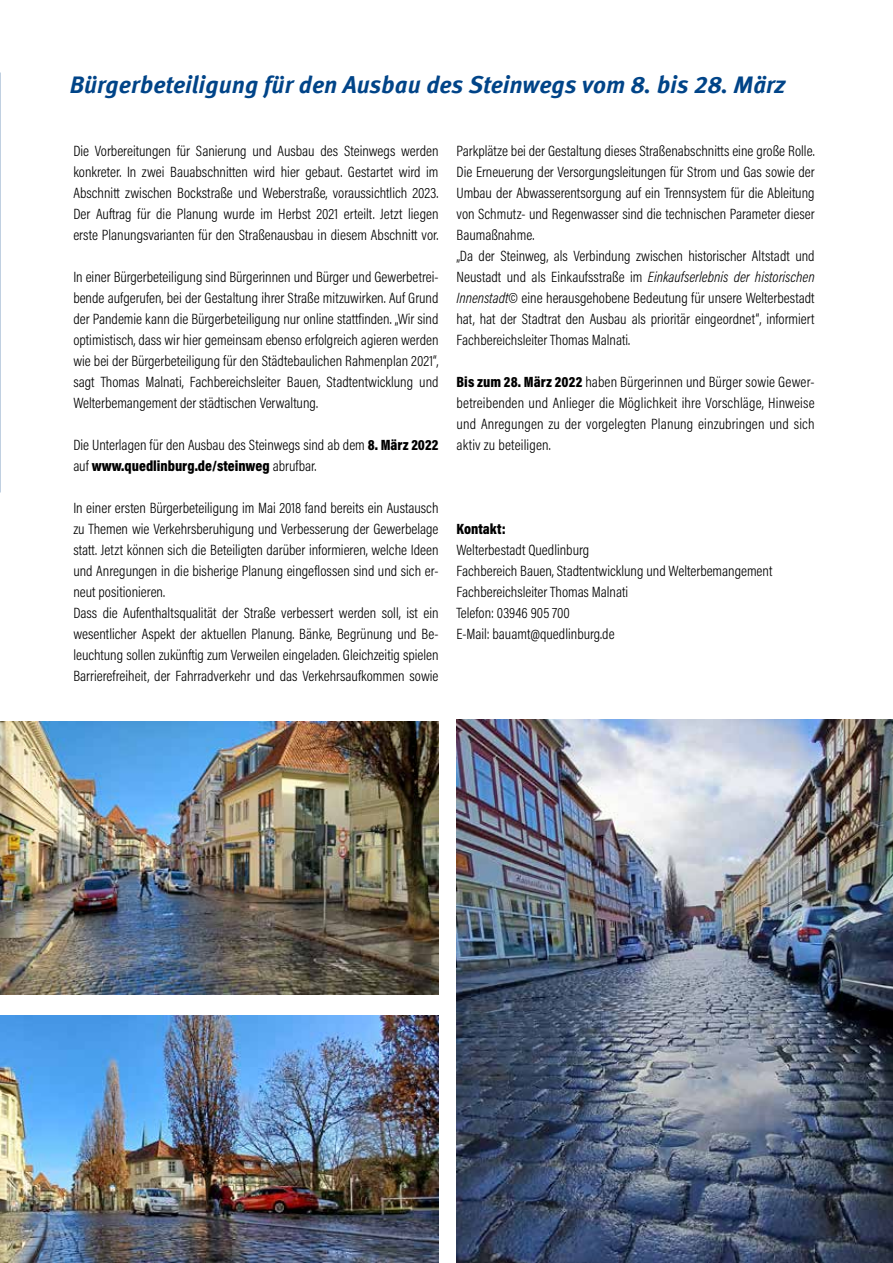
<style>
.page{position:relative;width:893px;height:1263px;background:#fff}
.page>*{position:absolute;margin:0;border:0;box-sizing:border-box;transform-origin:0 0}
.t1{font:italic 700 24px "Meta Offc Pro";color:#048}
.t2{font:300 15px/21px "Acumin Pro Cond";color:#000}
.t3{font:900 15px "Acumin Pro Cond";color:#000}
.s1{font-weight:900}
.s2{font-style:italic}
</style>
<div class="page">
<img style="left:0;top:721px;width:439px;height:274px">
<img style="left:0;top:1016px;width:439px;height:247px">
<img style="left:457px;top:719px;width:436px;height:544px">
<h1 class="t1" style="left:70px;top:66px;width:717px">Bürgerbeteiligung für den Ausbau des Steinwegs vom 8. bis 28. März</h1>
<p class="t2" style="left:73px;top:140px;width:367px;text-align:justify">Die Vorbereitungen für Sanierung und Ausbau des Steinwegs werden konkreter. In zwei Bauabschnitten wird hier gebaut. Gestartet wird im Abschnitt zwischen Bockstraße und Weberstraße, voraussichtlich 2023.<br>Der Auftrag für die Planung wurde im Herbst 2021 erteilt. Jetzt liegen erste Planungsvarianten für den Straßenausbau in diesem Abschnitt vor.</p>
<p class="t2" style="left:73px;top:266px;width:367px;text-align:justify">In einer Bürgerbeteiligung sind Bürgerinnen und Bürger und Gewerbetrei&shy;bende aufgerufen, bei der Gestaltung ihrer Straße mitzuwirken. Auf Grund der Pandemie kann die Bürgerbeteiligung nur online stattfinden. „Wir sind optimistisch, dass wir hier gemeinsam ebenso erfolgreich agieren werden wie bei der Bürgerbeteiligung für den Städtebaulichen Rahmenplan 2021“, sagt Thomas Malnati, Fachbereichsleiter Bauen, Stadtentwicklung und Welterbemangement der städtischen Verwaltung.</p>
<p class="t2" style="left:73px;top:434px;width:367px">Die Unterlagen für den Ausbau des Steinwegs sind ab dem <span class="s1">8. März 2022 </span>auf <span class="s1">www.quedlinburg.de/steinweg</span> abrufbar.</p>
<p class="t2" style="left:73px;top:497px;width:367px">In einer ersten Bürgerbeteiligung im Mai 2018 fand bereits ein Austausch zu Themen wie Verkehrsberuhigung und Verbesserung der Gewerbelage statt. Jetzt können sich die Beteiligten darüber informieren, welche Ideen und Anregungen in die bisherige Planung eingeflossen sind und sich er&shy;neut positionieren.<br>Dass die Aufenthaltsqualität der Straße verbessert werden soll, ist ein wesentlicher Aspekt der aktuellen Planung. Bänke, Begrünung und Be&shy;leuchtung sollen zukünftig zum Verweilen eingeladen. Gleichzeitig spielen Barrierefreiheit, der Fahrradverkehr und das Verkehrsaufkommen sowie</p>
<p class="t2" style="left:457px;top:140px;width:360px">Parkplätze bei der Gestaltung dieses Straßenabschnitts eine große Rolle.<br>Die Erneuerung der Versorgungsleitungen für Strom und Gas sowie der Umbau der Abwasserentsorgung auf ein Trennsystem für die Ableitung von Schmutz- und Regenwasser sind die technischen Parameter dieser Baumaßnahme.<br>„Da der Steinweg, als Verbindung zwischen historischer Altstadt und Neustadt und als Einkaufsstraße im <span class="s2">Einkaufserlebnis der historischen Innenstadt©</span> eine herausgehobene Bedeutung für unsere Welterbestadt hat, hat der Stadtrat den Ausbau als prioritär eingeordnet“, informiert Fachbereichsleiter Thomas Malnati.</p>
<p class="t2" style="left:457px;top:371px;width:360px;text-align:justify"><span class="s1">Bis zum 28. März 2022</span> haben Bürgerinnen und Bürger sowie Gewer&shy;betreibenden und Anlieger die Möglichkeit ihre Vorschläge, Hinweise und Anregungen zu der vorgelegten Planung einzubringen und sich aktiv zu beteiligen.</p>
<p class="t3" style="left:457px;top:519px;width:51px">Kontakt:</p>
<p class="t2" style="left:457px;top:539px;width:317px">Welterbestadt Quedlinburg<br>Fachbereich Bauen, Stadtentwicklung und Welterbemangement Fachbereichsleiter Thomas Malnati<br>Telefon: 03946 905 700<br>E-Mail: bauamt@quedlinburg.de</p>
</div>
